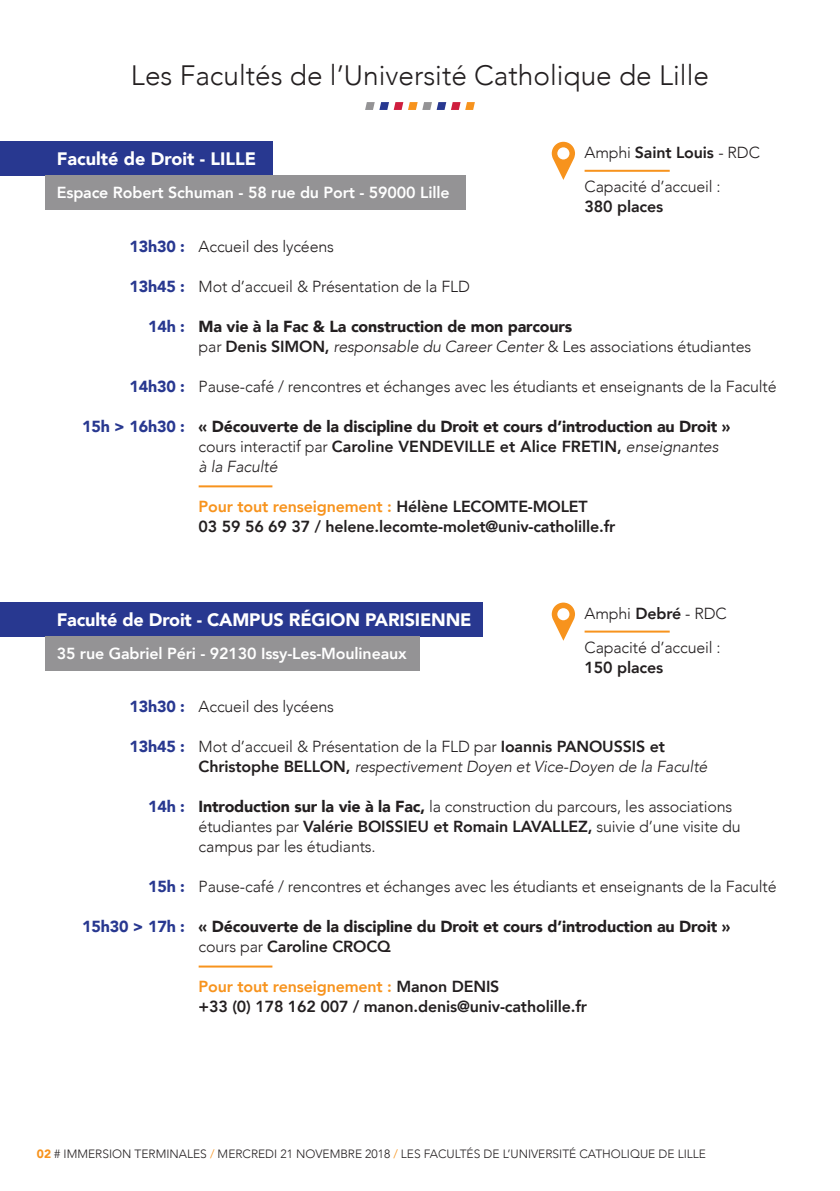
<style>
.page{position:relative;width:840px;height:1191px;background:#fff}
.page>*{position:absolute;margin:0;border:0;box-sizing:border-box;transform-origin:0 0}
.t1{font:300 28px "Avenir";color:#231f20}
.t2{font:900 18px "Avenir";letter-spacing:-.01em;color:#fff}
.t3{font:300 16px/20px "Avenir";letter-spacing:-.01em;color:#231f20}
.t4{font:900 16px/20px "Avenir";letter-spacing:-.01em;color:#231f20}
.t5{font:800 16px/20px "Avenir";letter-spacing:-.01em;color:#231f20}
.t6{font:italic 300 16px/20px "Avenir";letter-spacing:-.01em;color:#231f20}
.t7{font:800 16px "Avenir";letter-spacing:-.01em;color:#fff}
.t8{font:300 12px "Avenir";color:#231f20}
.s1{font-weight:800}
.s2{font-weight:900;color:#283890}
.s3{color:#283890}
.s4{font-weight:300}
.s5{font-weight:300;font-style:italic}
.s6{color:#f7931d}
.s7{font-weight:900;font-style:normal;color:#283890}
.s8{font-style:normal}
.s9{font-weight:800;font-style:normal}
.s10{font-weight:900}
.s11{font-weight:900;color:#f7931d}
</style>
<div class="page">
<hr style="left:198px;top:485px;width:74px;height:2px;background:#f7931d">
<hr style="left:198px;top:965px;width:74px;height:2px;background:#f7931d">
<div style="left:0;top:142px;width:272px;height:34px;background:#283890"></div>
<svg style="left:365px;top:102px;width:109px;height:8px"></svg>
<div style="left:45px;top:176px;width:420px;height:34px;background:#949395"></div>
<svg style="left:551px;top:142px;width:23px;height:38px"></svg>
<hr style="left:584px;top:170px;width:85px;height:2px;background:#f7931d">
<div style="left:0;top:602px;width:482px;height:34px;background:#283890"></div>
<div style="left:45px;top:636px;width:375px;height:34px;background:#949395"></div>
<svg style="left:551px;top:602px;width:23px;height:39px"></svg>
<hr style="left:584px;top:630px;width:85px;height:2px;background:#f7931d">
<h1 class="t1" style="left:131px;top:58px;width:579px">Les Facultés de l’Université Catholique de Lille</h1>
<p class="t2" style="left:57px;top:143px;width:201px">Faculté de Droit - LILLE</p>
<p class="t7" style="left:57px;top:178px;width:394px">Espace Robert Schuman - 58 rue du Port - 59000 Lille</p>
<p class="t3" style="left:584px;top:135px;width:177px;line-height:34px">Amphi <span class="s1">Saint Louis</span> - RDC<br>Capacité d’accueil :</p>
<p class="t5" style="left:584px;top:195px;width:80px">380 places</p>
<p class="t3" style="left:129px;top:236px;width:206px"><span class="s2">13h30 :</span> Accueil des lycéens</p>
<p class="t3" style="left:129px;top:276px;width:342px"><span class="s2">13h45 :</span> Mot d’accueil &amp; Présentation de la FLD</p>
<p class="t4" style="left:198px;top:316px;width:553px;text-indent:-51px"><span class="s3">14h :</span> Ma vie à la Fac &amp; La construction de mon parcours<br><span class="s4">par</span> <span class="s1">Denis SIMON,</span> <span class="s5">responsable du Career Center</span> <span class="s4">&amp; Les associations étudiantes</span></p>
<p class="t3" style="left:129px;top:376px;width:648px"><span class="s2">14h30 :</span> Pause-café / rencontres et échanges avec les étudiants et enseignants de la Faculté</p>
<p class="t4" style="left:198px;top:416px;width:533px;text-indent:-116px"><span class="s3">15h &gt; 16h30 :</span> « Découverte de la discipline du Droit et cours d’introduction au Droit » <span class="s4">cours interactif par</span> <span class="s1">Caroline VENDEVILLE et Alice FRETIN,</span> <span class="s5">enseignantes à la Faculté</span></p>
<p class="t5" style="left:198px;top:495px;width:418px"><span class="s6">Pour tout renseignement :</span> Hélène LECOMTE-MOLET<br>03 59 56 69 37 / helene.lecomte-molet@univ-catholille.fr</p>
<p class="t2" style="left:57px;top:604px;width:416px">Faculté de Droit - CAMPUS RÉGION PARISIENNE</p>
<p class="t7" style="left:57px;top:638px;width:351px">35 rue Gabriel Péri - 92130 Issy-Les-Moulineaux</p>
<p class="t3" style="left:584px;top:596px;width:144px;line-height:34px">Amphi <span class="s1">Debré</span> - RDC<br>Capacité d’accueil :</p>
<p class="t5" style="left:584px;top:656px;width:80px">150 places</p>
<p class="t3" style="left:129px;top:696px;width:206px"><span class="s2">13h30 :</span> Accueil des lycéens</p>
<p class="t6" style="left:198px;top:736px;width:510px;text-indent:-69px"><span class="s7">13h45 :</span> <span class="s8">Mot d’accueil &amp; Présentation de la FLD par</span> <span class="s9">Ioannis PANOUSSIS et<br>Christophe BELLON,</span> respectivement Doyen et Vice-Doyen de la Faculté</p>
<p class="t3" style="left:198px;top:796px;width:543px;text-indent:-51px"><span class="s2">14h :</span> <span class="s10">Introduction sur la vie à la Fac,</span> la construction du parcours, les associations étudiantes par <span class="s1">Valérie BOISSIEU et Romain LAVALLEZ,</span> suivie d’une visite du campus par les étudiants.</p>
<p class="t3" style="left:148px;top:876px;width:629px"><span class="s2">15h :</span> Pause-café / rencontres et échanges avec les étudiants et enseignants de la Faculté</p>
<p class="t4" style="left:198px;top:916px;width:533px;text-indent:-116px"><span class="s3">15h30 &gt; 17h :</span> « Découverte de la discipline du Droit et cours d’introduction au Droit » <span class="s4">cours par</span> <span class="s1">Caroline CROCQ</span></p>
<p class="t5" style="left:198px;top:975px;width:389px"><span class="s6">Pour tout renseignement :</span> Manon DENIS<br>+33 (0) 178 162 007 / manon.denis@univ-catholille.fr</p>
<p class="t8" style="left:37px;top:1146px;width:670px"><span class="s11">02</span> # IMMERSION TERMINALES <span class="s6">/</span> MERCREDI 21 NOVEMBRE 2018 <span class="s6">/</span> LES FACULTÉS DE L’UNIVERSITÉ CATHOLIQUE DE LILLE</p>
</div>
